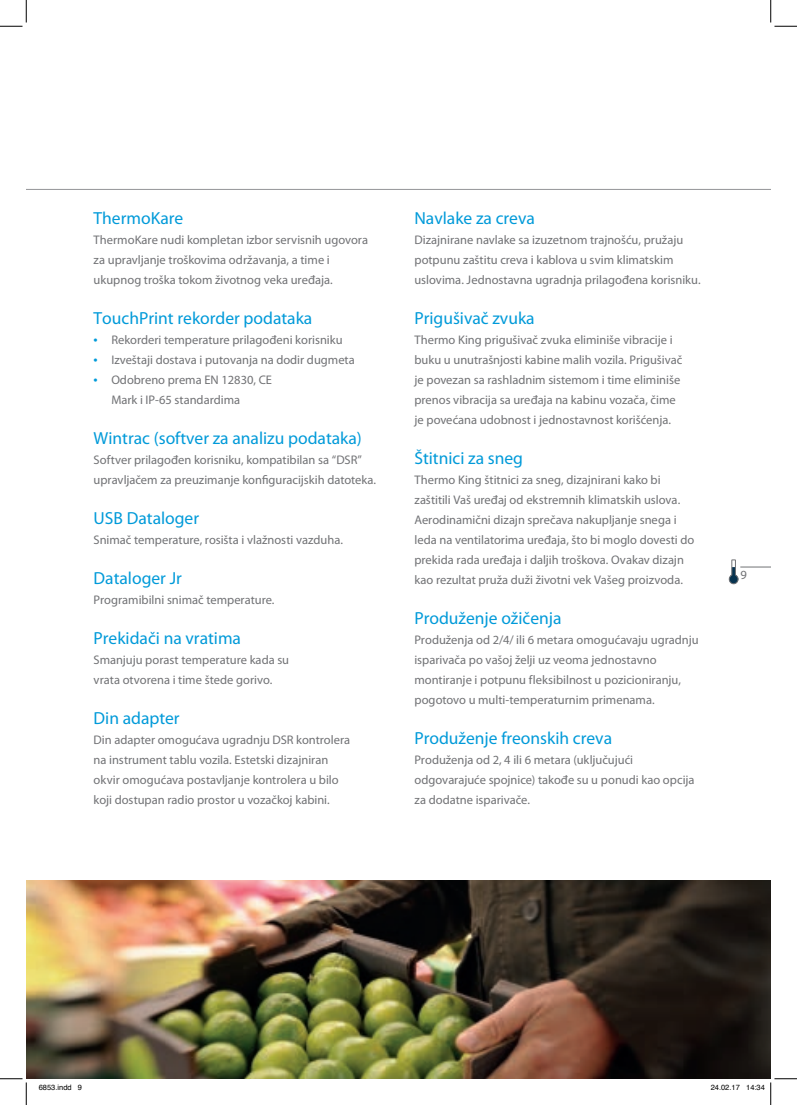
<style>
.page{position:relative;width:797px;height:1105px;background:#fff}
.page>*{position:absolute;margin:0;border:0;box-sizing:border-box;transform-origin:0 0}
.t1{font:17.5px "Myriad Pro";color:#009ad9}
.t2{font:12.5px/20px "Myriad Pro";color:#717275}
.t3{font:7.5px "Helvetica";color:#000}
.s1{font-size:15px;color:#009ad9}
</style>
<div class="page">
<img style="left:26px;top:880px;width:744px;height:199px">
<hr style="left:26px;top:189px;width:744px;height:1px;background:#939598">
<svg style="left:728px;top:559px;width:10px;height:25px"></svg>
<hr style="left:740px;top:567px;width:30px;height:1px;background:#717275">
<svg style="left:0;top:0;width:27px;height:27px"></svg>
<svg style="left:0;top:1078px;width:27px;height:27px"></svg>
<svg style="left:770px;top:0;width:27px;height:27px"></svg>
<svg style="left:746px;top:1078px;width:51px;height:27px"></svg>
<h1 class="t1" style="left:94px;top:208px;width:91px">ThermoKare</h1>
<p class="t2" style="left:94px;top:230px;width:276px">ThermoKare nudi kompletan izbor servisnih ugovora za upravljanje troškovima održavanja, a time i ukupnog troška tokom životnog veka uređaja.</p>
<h1 class="t1" style="left:94px;top:308px;width:220px">TouchPrint rekorder podataka</h1>
<p class="t2" style="left:94px;top:330px;width:250px"><span class="s1">•</span> Rekorderi temperature prilagođeni korisniku</p>
<p class="t2" style="left:94px;top:350px;width:263px"><span class="s1">•</span> Izveštaji dostava i putovanja na dodir dugmeta</p>
<p class="t2" style="left:111px;top:370px;width:162px;text-indent:-18px"><span class="s1">•</span> Odobreno prema EN 12830, CE<br>Mark i IP-65 standardima</p>
<h1 class="t1" style="left:94px;top:428px;width:270px">Wintrac (softver za analizu podataka)</h1>
<p class="t2" style="left:94px;top:450px;width:284px">Softver prilagođen korisniku, kompatibilan sa “DSR” upravljačem za preuzimanje konfiguracijskih datoteka.</p>
<h1 class="t1" style="left:94px;top:508px;width:107px">USB Dataloger</h1>
<p class="t2" style="left:94px;top:530px;width:251px">Snimač temperature, rosišta i vlažnosti vazduha.</p>
<h1 class="t1" style="left:94px;top:568px;width:90px">Dataloger Jr</h1>
<p class="t2" style="left:94px;top:590px;width:182px">Programibilni snimač temperature.</p>
<h1 class="t1" style="left:94px;top:628px;width:149px">Prekidači na vratima</h1>
<p class="t2" style="left:94px;top:650px;width:197px">Smanjuju porast temperature kada su vrata otvorena i time štede gorivo.</p>
<h1 class="t1" style="left:94px;top:708px;width:88px">Din adapter</h1>
<p class="t2" style="left:94px;top:730px;width:258px">Din adapter omogućava ugradnju DSR kontrolera na instrument tablu vozila. Estetski dizajniran okvir omogućava postavljanje kontrolera u bilo koji dostupan radio prostor u vozačkoj kabini.</p>
<h1 class="t1" style="left:414px;top:208px;width:122px">Navlake za creva</h1>
<p class="t2" style="left:414px;top:230px;width:288px">Dizajnirane navlake sa izuzetnom trajnošću, pružaju potpunu zaštitu creva i kablova u svim klimatskim uslovima. Jednostavna ugradnja prilagođena korisniku.</p>
<h1 class="t1" style="left:414px;top:308px;width:122px">Prigušivač zvuka</h1>
<p class="t2" style="left:414px;top:330px;width:269px">Thermo King prigušivač zvuka eliminiše vibracije i buku u unutrašnjosti kabine malih vozila. Prigušivač je povezan sa rashladnim sistemom i time eliminiše prenos vibracija sa uređaja na kabinu vozača, čime je povećana udobnost i jednostavnost korišćenja.</p>
<h1 class="t1" style="left:414px;top:448px;width:110px">Štitnici za sneg</h1>
<p class="t2" style="left:414px;top:470px;width:281px">Thermo King štitnici za sneg, dizajnirani kako bi zaštitili Vaš uređaj od ekstremnih klimatskih uslova.<br>Aerodinamični dizajn sprečava nakupljanje snega i leda na ventilatorima uređaja, što bi moglo dovesti do prekida rada uređaja i daljih troškova. Ovakav dizajn kao rezultat pruža duži životni vek Vašeg proizvoda.</p>
<h1 class="t1" style="left:414px;top:608px;width:149px">Produženje ožičenja</h1>
<p class="t2" style="left:414px;top:630px;width:286px">Produženja od 2/4/ ili 6 metara omogućavaju ugradnju isparivača po vašoj želji uz veoma jednostavno montiranje i potpunu fleksibilnost u pozicioniranju, pogotovo u multi-temperaturnim primenama.</p>
<h1 class="t1" style="left:414px;top:728px;width:199px">Produženje freonskih creva</h1>
<p class="t2" style="left:414px;top:750px;width:281px">Produženja od 2, 4 ili 6 metara (uključujući odgovarajuće spojnice) takođe su u ponudi kao opcija za dodatne isparivače.</p>
<p class="t2" style="left:740px;top:565px;width:8px">9</p>
<p class="t3" style="left:39px;top:1081px;width:45px">6853.indd 9</p>
<p class="t3" style="left:710px;top:1081px;width:56px">24.02.17 14:34</p>
</div>
